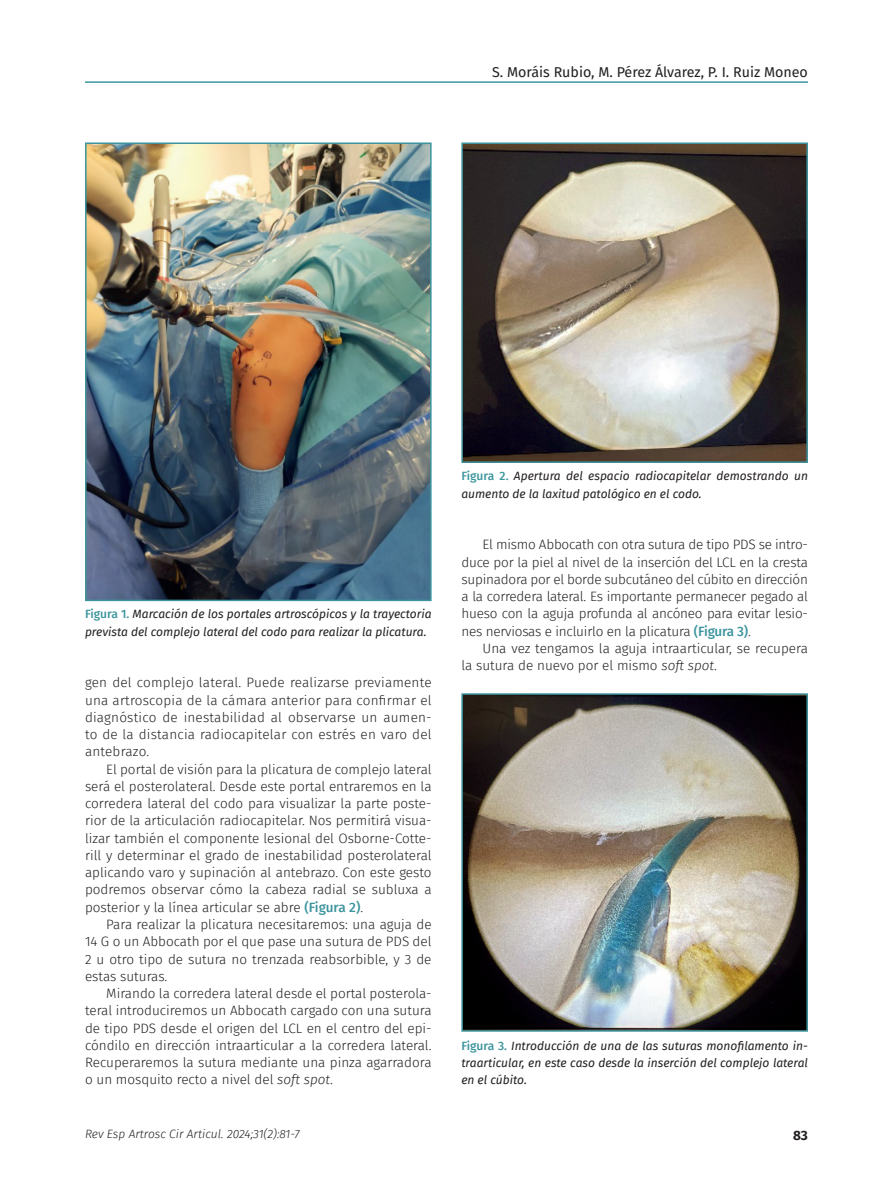
<style>
.page{position:relative;width:893px;height:1191px;background:#fff}
.page>*{position:absolute;margin:0;border:0;box-sizing:border-box;transform-origin:0 0}
.t1{font:14.25px "Fira Sans FS";color:#231f20}
.Párrafo_general{font:13.5px/17.2px "Fira Sans Light FS";color:#231f20;text-align:justify}
.t2{font:700 13.5px "Fira Sans FS";color:#231f20}
.Pie_de_foto{font:italic 12px/17.2px "Fira Sans FS";color:#231f20}
.t3{font:italic 300 12px "Fira Sans FS";color:#231f20}
.s1{font-weight:500;font-style:normal;color:#3d959e}
.s2{font-family:"Fira Sans FS";font-weight:500;color:#3d959e}
.s3{font-family:"Fira Sans FS";font-weight:300;font-style:italic}
</style>
<div class="page">
<hr style="left:85px;top:81px;width:723px;height:2px;background:#3d959e">
<img style="left:88px;top:145px;width:341px;height:453px">
<div style="left:85px;top:142px;width:347px;height:459px;border:2px solid #3d959e"></div>
<img style="left:464px;top:145px;width:341px;height:315px">
<div style="left:461px;top:142px;width:347px;height:321px;border:2px solid #3d959e"></div>
<img style="left:464px;top:696px;width:341px;height:332px">
<div style="left:461px;top:693px;width:347px;height:338px;border:2px solid #3d959e"></div>
<p class="t1" style="left:492px;top:62px;width:317px">S. Moráis Rubio, M. Pérez Álvarez, P. I. Ruiz Moneo</p>
<p class="Pie_de_foto" style="left:85px;top:605px;width:348px"><span class="s1">Figura 1.</span> Marcación de los portales artroscópicos y la trayectoria prevista del complejo lateral del codo para realizar la plicatura.</p>
<p class="Párrafo_general" style="left:85px;top:674px;width:348px">gen del complejo lateral. Puede realizarse previamente una artroscopia de la cámara anterior para confirmar el diagnóstico de inestabilidad al observarse un aumen&shy;to de la distancia radiocapitelar con estrés en varo del antebrazo.</p>
<p class="Párrafo_general" style="left:85px;top:760px;width:348px;text-indent:21px">El portal de visión para la plicatura de complejo lateral será el posterolateral. Desde este portal entraremos en la corredera lateral del codo para visualizar la parte poste&shy;rior de la articulación radiocapitelar. Nos permitirá visua&shy;lizar también el componente lesional del Osborne-Cotte&shy;rill y determinar el grado de inestabilidad posterolateral aplicando varo y supinación al antebrazo. Con este gesto podremos observar cómo la cabeza radial se subluxa a posterior y la línea articular se abre <span class="s2">(Figura 2)</span>.</p>
<p class="Párrafo_general" style="left:85px;top:915px;width:348px;text-indent:21px">Para realizar la plicatura necesitaremos: una aguja de 14 G o un Abbocath por el que pase una sutura de PDS del 2 u otro tipo de sutura no trenzada reabsorbible, y 3 de estas suturas.</p>
<p class="Párrafo_general" style="left:85px;top:984px;width:348px;text-indent:21px">Mirando la corredera lateral desde el portal posterola&shy;teral introduciremos un Abbocath cargado con una sutura de tipo PDS desde el origen del LCL en el centro del epi&shy;cóndilo en dirección intraarticular a la corredera lateral.<br>Recuperaremos la sutura mediante una pinza agarradora o un mosquito recto a nivel del <span class="s3">soft spot</span>.</p>
<p class="Pie_de_foto" style="left:461px;top:467px;width:348px"><span class="s1">Figura 2.</span> Apertura del espacio radiocapitelar demostrando un aumento de la laxitud patológico en el codo.</p>
<p class="Párrafo_general" style="left:461px;top:536px;width:348px;text-indent:21px">El mismo Abbocath con otra sutura de tipo PDS se intro&shy;duce por la piel al nivel de la inserción del LCL en la cresta supinadora por el borde subcutáneo del cúbito en dirección a la corredera lateral. Es importante permanecer pegado al hueso con la aguja profunda al ancóneo para evitar lesio&shy;nes nerviosas e incluirlo en la plicatura <span class="s2">(Figura 3)</span>.</p>
<p class="Párrafo_general" style="left:461px;top:639px;width:348px;text-indent:21px">Una vez tengamos la aguja intraarticular, se recupera la sutura de nuevo por el mismo <span class="s3">soft spot</span>.</p>
<p class="Pie_de_foto" style="left:461px;top:1037px;width:348px;text-align:justify"><span class="s1">Figura 3.</span> Introducción de una de las suturas monofilamento in&shy;traarticular, en este caso desde la inserción del complejo lateral en el cúbito.</p>
<p class="t3" style="left:85px;top:1125px;width:216px">Rev Esp Artrosc Cir Articul. 2024;31(2):81-7</p>
<p class="t2" style="left:793px;top:1124px;width:16px">83</p>
</div>
